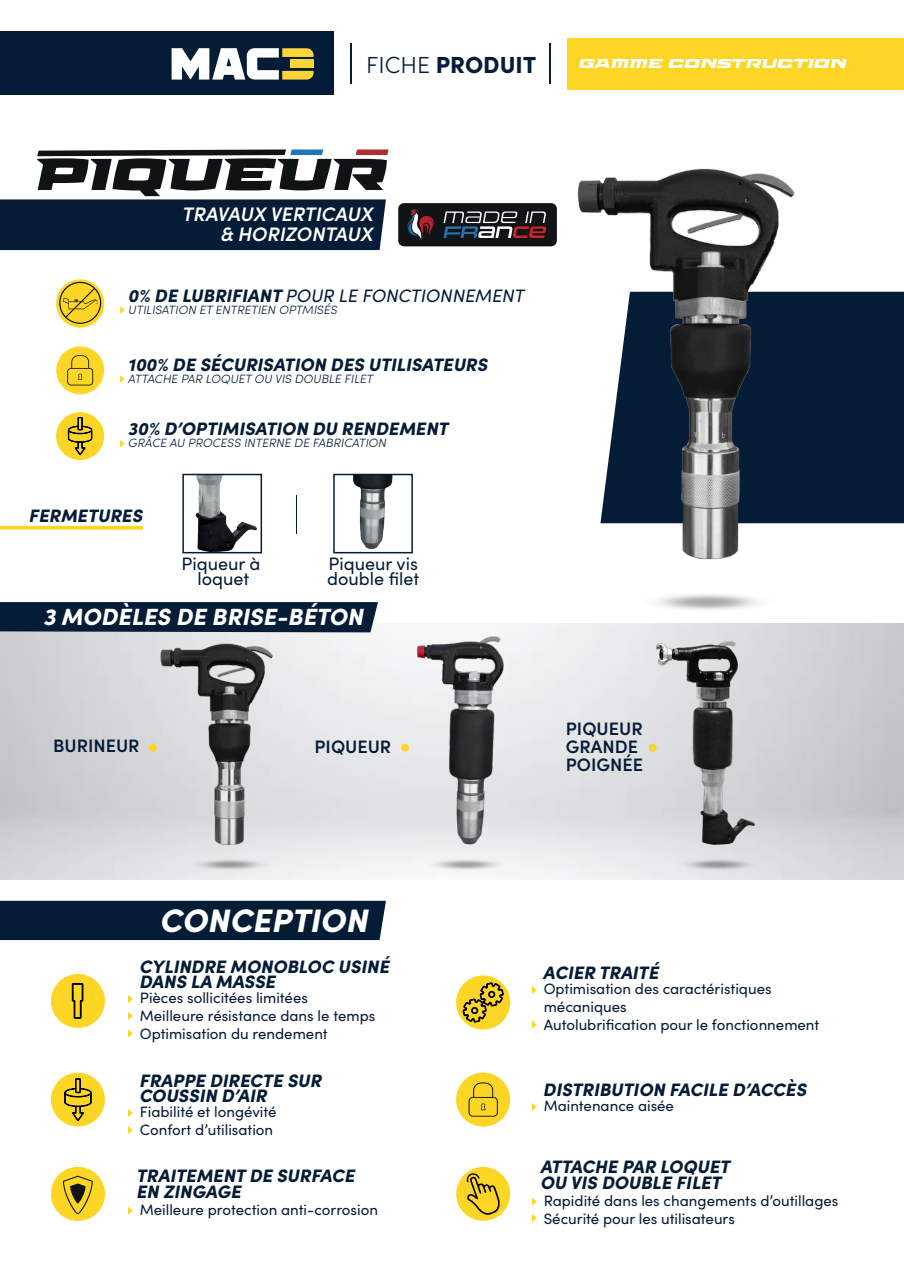
<style>
.page{position:relative;width:904px;height:1272px;background:#fff}
.page>*{position:absolute;margin:0;border:0;box-sizing:border-box;transform-origin:0 0}
.t1{font:59.25px "Aviano Future Heavy Fast";color:#0f1314}
.t2{font:italic 900 32.55px "Sofia Pro";color:#fff}
.t3{font:italic 900 23.55px "Sofia Pro";color:#fff}
.t4{font:900 23.25px "Sofia Pro";color:#051c37}
.t5{font:italic 600 19.5px/19.5px "Sofia Pro";color:#fff;text-align:right}
.t6{font:italic 900 18px/15.1px "Sofia Pro";color:#051c37}
.t7{font:18px/15px "Sofia Pro";color:#051c37;text-align:center}
.t8{font:600 18px/18px "Sofia Pro";color:#051c37}
.t9{font:italic 18px "Sofia Pro";color:#051c37}
.t10{font:15px/18px "Sofia Pro";color:#051c37}
.t11{font:15px "Aviano Future Heavy Fast";color:#fff}
.t12{font:italic 300 12px "Sofia Pro";color:#051c37}
.s1{font-weight:300}
.s2{font-weight:900}
</style>
<div class="page">
<hr style="left:0;top:526px;width:143px;height:3px;background:#fdd524">
<div style="left:805px;top:292px;width:98px;height:231px;background:#051c37"></div>
<div style="left:0;top:199px;width:386px;height:51px;background:#051c37"></div>
<div style="left:0;top:32px;width:333px;height:63px;background:#051c37"></div>
<div style="left:567px;top:38px;width:336px;height:51px;background:#fdd524"></div>
<hr style="left:350px;top:44px;width:1px;height:40px;background:#051c37">
<hr style="left:549px;top:44px;width:2px;height:40px;background:#051c37">
<svg style="left:171px;top:48px;width:142px;height:32px"></svg>
<svg style="left:37px;top:149px;width:351px;height:7px"></svg>
<div style="left:398px;top:203px;width:158px;height:43px;background:#111416;border-radius:6px"></div>
<svg style="left:443px;top:211px;width:103px;height:27px"></svg>
<svg style="left:407px;top:209px;width:27px;height:31px"></svg>
<svg style="left:120px;top:306px;width:5px;height:8px"></svg>
<svg style="left:120px;top:375px;width:5px;height:8px"></svg>
<svg style="left:120px;top:440px;width:5px;height:7px"></svg>
<svg style="left:128px;top:995px;width:5px;height:8px"></svg>
<svg style="left:128px;top:1012px;width:5px;height:8px"></svg>
<svg style="left:128px;top:1029px;width:5px;height:8px"></svg>
<svg style="left:128px;top:1109px;width:5px;height:8px"></svg>
<svg style="left:128px;top:1126px;width:5px;height:8px"></svg>
<svg style="left:128px;top:1206px;width:5px;height:8px"></svg>
<svg style="left:531px;top:986px;width:5px;height:8px"></svg>
<svg style="left:531px;top:1020px;width:5px;height:8px"></svg>
<svg style="left:531px;top:1103px;width:5px;height:8px"></svg>
<svg style="left:531px;top:1197px;width:5px;height:8px"></svg>
<svg style="left:531px;top:1214px;width:5px;height:8px"></svg>
<div style="left:456px;top:1166px;width:54px;height:54px;background:#fdd524;border-radius:50%"></div>
<svg style="left:465px;top:1172px;width:34px;height:42px"></svg>
<div style="left:56px;top:346px;width:48px;height:48px;background:#fdd524;border-radius:50%"></div>
<svg style="left:67px;top:355px;width:26px;height:30px"></svg>
<div style="left:456px;top:1072px;width:54px;height:54px;background:#fdd524;border-radius:50%"></div>
<svg style="left:468px;top:1082px;width:29px;height:34px"></svg>
<div style="left:456px;top:975px;width:54px;height:54px;background:#fdd524;border-radius:50%"></div>
<svg style="left:462px;top:982px;width:41px;height:42px"></svg>
<div style="left:56px;top:412px;width:48px;height:48px;background:#fdd524;border-radius:50%"></div>
<svg style="left:68px;top:417px;width:24px;height:38px"></svg>
<div style="left:51px;top:973px;width:54px;height:54px;background:#fdd524;border-radius:50%"></div>
<svg style="left:72px;top:983px;width:11px;height:35px"></svg>
<div style="left:51px;top:1166px;width:54px;height:54px;background:#fdd524;border-radius:50%"></div>
<svg style="left:63px;top:1175px;width:30px;height:39px"></svg>
<div style="left:51px;top:1072px;width:54px;height:54px;background:#fdd524;border-radius:50%"></div>
<svg style="left:64px;top:1078px;width:28px;height:43px"></svg>
<svg style="left:56px;top:279px;width:48px;height:48px"></svg>
<div style="left:59px;top:282px;width:42px;height:42px;border:1px solid #000001;border-radius:50%"></div>
<img style="left:0;top:623px;width:903px;height:256px">
<img style="left:183px;top:857px;width:94px;height:14px">
<img style="left:418px;top:857px;width:95px;height:14px">
<img style="left:670px;top:857px;width:95px;height:14px">
<div style="left:149px;top:743px;width:8px;height:8px;background:#fdd524;border-radius:50%"></div>
<div style="left:401px;top:743px;width:8px;height:8px;background:#fdd524;border-radius:50%"></div>
<div style="left:0;top:602px;width:378px;height:30px;background:#051c37"></div>
<img style="left:338px;top:477px;width:75px;height:77px">
<img style="left:188px;top:474px;width:75px;height:80px">
<div style="left:0;top:900px;width:386px;height:40px;background:#051c37"></div>
<div style="left:182px;top:474px;width:80px;height:79px;border:2px solid #051c37"></div>
<div style="left:333px;top:474px;width:80px;height:79px;border:2px solid #051c37"></div>
<hr style="left:296px;top:495px;width:1px;height:39px;background:#051c37">
<img style="left:577px;top:168px;width:228px;height:392px">
<img style="left:157px;top:638px;width:122px;height:211px">
<img style="left:409px;top:627px;width:107px;height:225px">
<img style="left:649px;top:631px;width:111px;height:217px">
<svg style="left:63px;top:288px;width:35px;height:29px"></svg>
<h3 class="t4" style="left:366px;top:46px;width:171px"><span class="s1">FICHE</span> PRODUIT</h3>
<p class="t11" style="left:577px;top:56px;width:269px">GAMME CONSTRUCTION</p>
<h1 class="t1" style="left:31px;top:143px;width:355px">piqueur</h1>
<h3 class="t5" style="left:182px;top:203px;width:192px">TRAVAUX VERTICAUX &amp; HORIZONTAUX</h3>
<p class="t9" style="left:128px;top:282px;width:397px"><span class="s2">0% DE LUBRIFIANT</span> POUR LE FONCTIONNEMENT</p>
<p class="t12" style="left:128px;top:301px;width:210px">UTILISATION ET ENTRETIEN OPTMISÉS</p>
<p class="t6" style="left:128px;top:355px;width:361px">100% DE SÉCURISATION DES UTILISATEURS</p>
<p class="t12" style="left:128px;top:370px;width:246px">ATTACHE PAR LOQUET OU VIS DOUBLE FILET</p>
<p class="t6" style="left:128px;top:420px;width:321px">30% D’OPTIMISATION DU RENDEMENT</p>
<p class="t12" style="left:128px;top:434px;width:259px">GRÂCE AU PROCESS INTERNE DE FABRICATION</p>
<p class="t6" style="left:28px;top:506px;width:115px">FERMETURES</p>
<p class="t7" style="left:181px;top:555px;width:80px">Piqueur à loquet</p>
<p class="t7" style="left:327px;top:555px;width:93px;text-align:left">Piqueur vis double filet</p>
<h3 class="t3" style="left:43px;top:598px;width:321px">3 MODÈLES DE BRISE-BÉTON</h3>
<p class="t8" style="left:53px;top:735px;width:88px">BURINEUR</p>
<p class="t8" style="left:314px;top:736px;width:78px">PIQUEUR</p>
<h2 class="t2" style="left:159px;top:895px;width:210px">CONCEPTION</h2>
<p class="t6" style="left:139px;top:957px;width:251px">CYLINDRE MONOBLOC USINÉ<br>DANS LA MASSE</p>
<p class="t10" style="left:140px;top:988px;width:237px">Pièces sollicitées limitées<br>Meilleure résistance dans le temps<br>Optimisation du rendement</p>
<p class="t6" style="left:139px;top:1071px;width:184px">FRAPPE DIRECTE SUR<br>COUSSIN D’AIR</p>
<p class="t10" style="left:140px;top:1102px;width:138px">Fiabilité et longévité<br>Confort d’utilisation</p>
<p class="t6" style="left:136px;top:1166px;width:220px">TRAITEMENT DE SURFACE<br>EN ZINGAGE</p>
<p class="t10" style="left:140px;top:1199px;width:239px">Meilleure protection anti-corrosion</p>
<p class="t8" style="left:565px;top:718px;width:79px">PIQUEUR<br>GRANDE<br>POIGNÉE</p>
<p class="t6" style="left:543px;top:963px;width:117px">ACIER TRAITÉ</p>
<p class="t10" style="left:543px;top:979px;width:277px">Optimisation des caractéristiques mécaniques<br>Autolubrification pour le fonctionnement</p>
<p class="t6" style="left:543px;top:1080px;width:265px">DISTRIBUTION FACILE D’ACCÈS</p>
<p class="t10" style="left:543px;top:1096px;width:132px">Maintenance aisée</p>
<p class="t6" style="left:540px;top:1157px;width:191px">ATTACHE PAR LOQUET<br>OU VIS DOUBLE FILET</p>
<p class="t10" style="left:543px;top:1190px;width:296px">Rapidité dans les changements d’outillages<br>Sécurité pour les utilisateurs</p>
</div>
